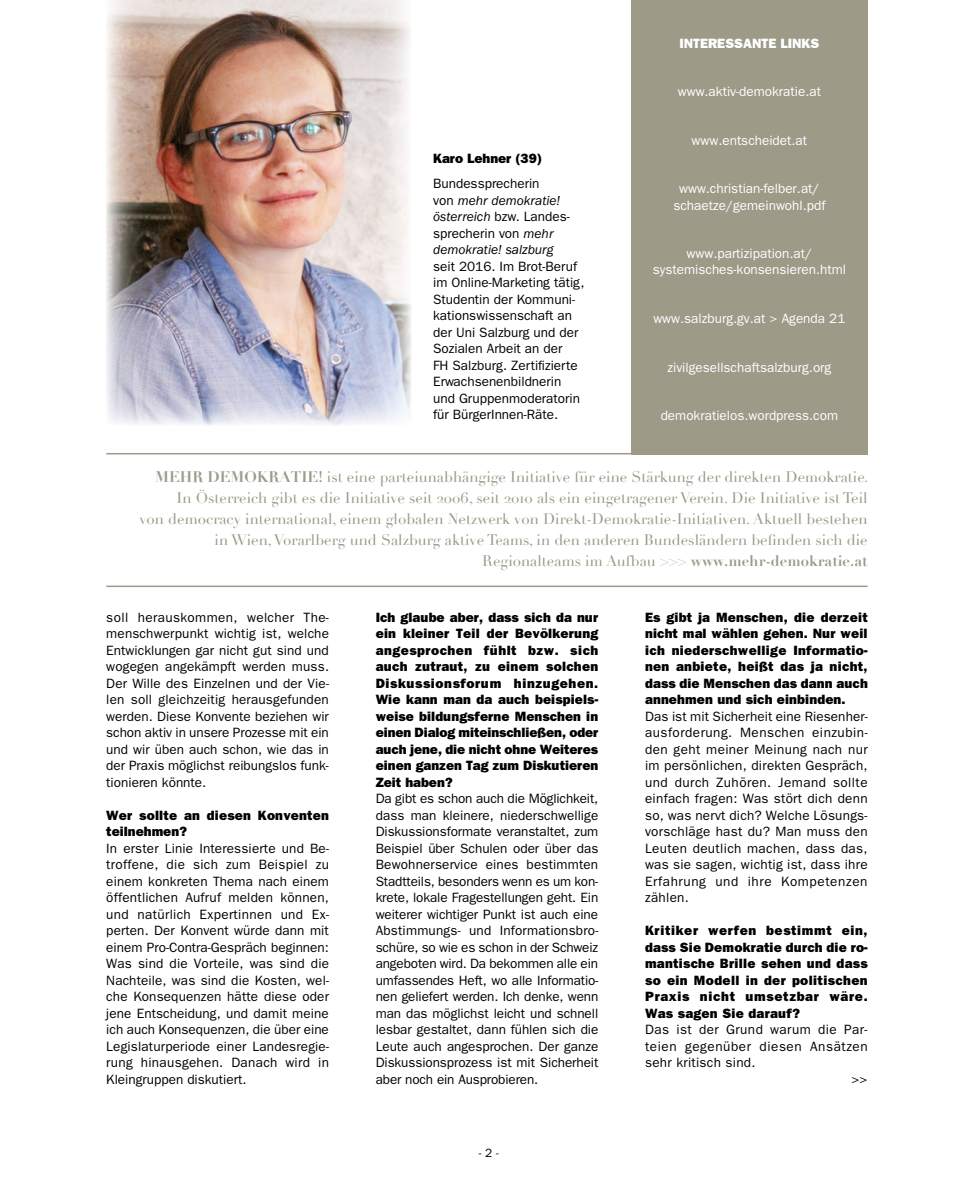
<style>
.page{position:relative;width:974px;height:1191px;background:#fff}
.page>*{position:absolute;margin:0;border:0;box-sizing:border-box;transform-origin:0 0}
.t1{font:15px/21px "Didot";color:#9d9a88;text-align:right}
.t2{font:13.5px/16.5px "ITC Franklin Gothic Std";color:#000;text-align:justify}
.t3{font:13.5px/16.5px "ITC Franklin Gothic Std Hvy";letter-spacing:.01em;color:#000;text-align:justify}
.t4{font:13.5px/16.2px "ITC Franklin Gothic Std";color:#fff;text-align:center}
.t5{font:italic 13.5px/16.5px "ITC Franklin Gothic Std";color:#000}
.t6{font:13.5px "ITC Franklin Gothic Std";letter-spacing:.04em;color:#000}
.t7{font:13.5px "ITC Franklin Gothic Std";letter-spacing:.035em;color:#000}
.t8{font:13.5px "ITC Franklin Gothic Std";letter-spacing:.02em;color:#000}
.t9{font:13.5px "ITC Franklin Gothic Std Hvy";color:#fff}
.t10{font:12px "ITC Franklin Gothic Std";color:#000}
.s1{font-style:normal}
.s2{font-weight:700}
</style>
<div class="page">
<div style="left:631px;top:0;width:236px;height:454px;background:#9d9a88"></div>
<img style="left:106px;top:0;width:305px;height:425px">
<hr style="left:106px;top:453px;width:761px;height:1px;background:#9d9a88">
<hr style="left:106px;top:585px;width:761px;height:2px;background:#9d9a88">
<p class="t3" style="left:433px;top:150px;width:110px">Karo Lehner (39)</p>
<p class="t5" style="left:433px;top:176px;width:138px"><span class="s1">Bundessprecherin<br>von</span> mehr demokratie! österreich <span class="s1">bzw. Landes&shy;sprecherin von</span> mehr demokratie! salzburg</p>
<p class="t2" style="left:433px;top:258px;width:153px;text-align:left">seit 2016. Im Brot-Beruf im Online-Marketing tätig,<br>Studentin der Kommuni&shy;kationswissenschaft an der Uni Salzburg und der<br>Sozialen Arbeit an der<br>FH Salzburg. Zertifizierte<br>Erwachsenenbildnerin und Gruppenmoderatorin für BürgerInnen-Räte.</p>
<p class="t9" style="left:679px;top:35px;width:141px">INTERESSANTE LINKS</p>
<p class="t4" style="left:678px;top:84px;width:145px">www.aktiv-demokratie.at</p>
<p class="t4" style="left:691px;top:132px;width:117px">www.entscheidet.at</p>
<p class="t4" style="left:673px;top:181px;width:154px">www.christian-felber.at/ schaetze/gemeinwohl.pdf</p>
<p class="t4" style="left:653px;top:246px;width:195px">www.partizipation.at/ systemisches-konsensieren.html</p>
<p class="t4" style="left:653px;top:310px;width:193px">www.salzburg.gv.at &gt; Agenda 21</p>
<p class="t4" style="left:667px;top:359px;width:165px">zivilgesellschaftsalzburg.org</p>
<p class="t4" style="left:661px;top:408px;width:179px">demokratielos.wordpress.com</p>
<p class="t1" style="left:140px;top:467px;width:730px"><span class="s2">MEHR DEMOKRATIE!</span> ist eine parteiunabhängige Initiative für eine Stärkung der direkten Demokratie.<br>In Österreich gibt es die Initiative seit 2006, seit 2010 als ein eingetragener Verein. Die Initiative ist Teil<br>von democracy international, einem globalen Netzwerk von Direkt-Demokratie-Initiativen. Aktuell bestehen in Wien, Vorarlberg und Salzburg aktive Teams, in den anderen Bundesländern befinden sich die Regionalteams im Aufbau <span class="s2">&gt;&gt;&gt; www.mehr-demokratie.at</span></p>
<p class="t2" style="left:106px;top:609px;width:224px">soll herauskommen, welcher The&shy;menschwerpunkt wichtig ist, welche Entwicklungen gar nicht gut sind und wogegen angekämpft werden muss.<br>Der Wille des Einzelnen und der Vie&shy;len soll gleichzeitig herausgefunden werden. Diese Konvente beziehen wir schon aktiv in unsere Prozesse mit ein und wir üben auch schon, wie das in der Praxis möglichst reibungslos funk&shy;tionieren könnte.</p>
<p class="t3" style="left:106px;top:807px;width:224px">Wer sollte an diesen Konventen teilnehmen?</p>
<p class="t2" style="left:106px;top:840px;width:224px">In erster Linie Interessierte und Be&shy;troffene, die sich zum Beispiel zu einem konkreten Thema nach einem öffentlichen Aufruf melden können, und natürlich Expertinnen und Ex&shy;perten. Der Konvent würde dann mit einem Pro-Contra-Gespräch beginnen:<br>Was sind die Vorteile, was sind die Nachteile, was sind die Kosten, wel&shy;che Konsequenzen hätte diese oder jene Entscheidung, und damit meine ich auch Konsequenzen, die über eine Legislaturperiode einer Landesregie&shy;rung hinausgehen. Danach wird in Kleingruppen diskutiert.</p>
<p class="t3" style="left:376px;top:609px;width:224px">Ich glaube aber, dass sich da nur ein kleiner Teil der Bevölkerung angesprochen fühlt bzw. sich auch zutraut, zu einem solchen Diskussionsforum hinzugehen.<br>Wie kann man da auch beispiels&shy;weise bildungsferne Menschen in einen Dialog miteinschließen, oder auch jene, die nicht ohne Weiteres einen ganzen Tag zum Diskutieren Zeit haben?</p>
<p class="t2" style="left:376px;top:790px;width:224px">Da gibt es schon auch die Möglichkeit, dass man kleinere, niederschwellige Diskussionsformate veranstaltet, zum Beispiel über Schulen oder über das Bewohnerservice eines bestimmten Stadtteils, besonders wenn es um kon&shy;krete, lokale Fragestellungen geht. Ein weiterer wichtiger Punkt ist auch eine Abstimmungs- und Informationsbro&shy;schüre, so wie es schon in der Schweiz angeboten wird. Da bekommen alle ein umfassendes Heft, wo alle Informatio&shy;nen geliefert werden. Ich denke, wenn man das möglichst leicht und schnell lesbar gestaltet, dann fühlen sich die Leute auch angesprochen. Der ganze Diskussionsprozess ist mit Sicherheit aber noch ein Ausprobieren.</p>
<p class="t10" style="left:479px;top:1145px;width:21px">- 2 -</p>
<p class="t3" style="left:645px;top:609px;width:224px">Es gibt ja Menschen, die derzeit nicht mal wählen gehen. Nur weil ich niederschwellige Informatio&shy;nen anbiete, heißt das ja nicht, dass die Menschen das dann auch annehmen und sich einbinden.</p>
<p class="t2" style="left:645px;top:708px;width:224px">Das ist mit Sicherheit eine Riesenher&shy;ausforderung. Menschen einzubin&shy;den geht meiner Meinung nach nur im persönlichen, direkten Gespräch, und durch Zuhören. Jemand sollte einfach fragen: Was stört dich denn so, was nervt dich? Welche Lösungs&shy;vorschläge hast du? Man muss den Leuten deutlich machen, dass das, was sie sagen, wichtig ist, dass ihre Erfahrung und ihre Kompetenzen zählen.</p>
<p class="t3" style="left:645px;top:922px;width:224px">Kritiker werfen bestimmt ein, dass Sie Demokratie durch die ro&shy;mantische Brille sehen und dass so ein Modell in der politischen Praxis nicht umsetzbar wäre.<br>Was sagen Sie darauf?</p>
<p class="t7" style="left:645px;top:1021px;width:224px">Das ist der Grund warum die Par-</p>
<p class="t6" style="left:645px;top:1038px;width:224px">teien gegenüber diesen Ansätzen</p>
<p class="t8" style="left:645px;top:1054px;width:112px">sehr kritisch sind.</p>
<p class="t2" style="left:851px;top:1071px;width:18px">&gt;&gt;</p>
</div>
